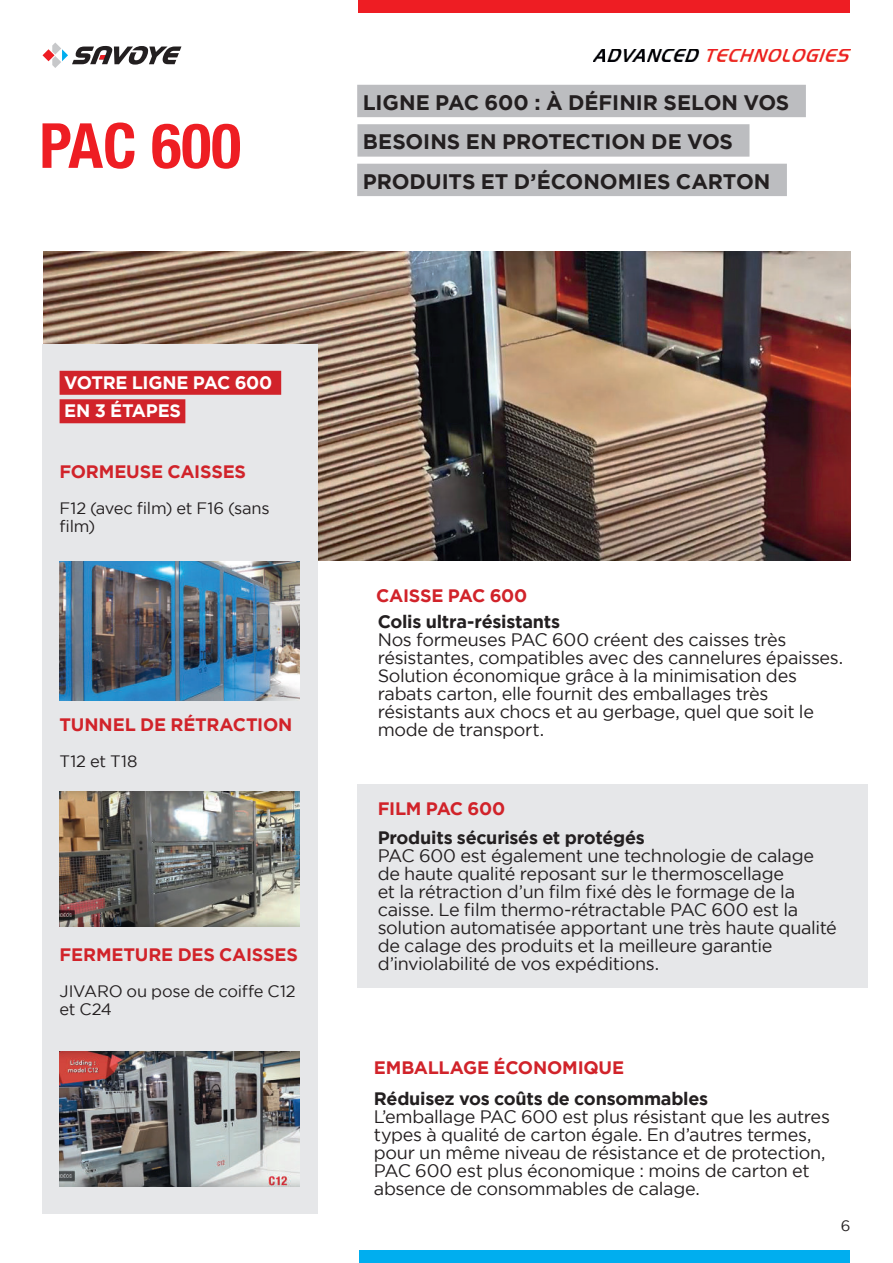
<style>
.page{position:relative;width:893px;height:1263px;background:#fff}
.page>*{position:absolute;margin:0;border:0;box-sizing:border-box;transform-origin:0 0}
.t1{font:700 21px/39.5px "Gotham";letter-spacing:-.005em;color:#231f20}
.t2{font:18px/18px "Gotham";letter-spacing:-.02em;color:#231f20}
.t3{font:700 18px "Gotham";letter-spacing:-.01em;color:#d1232a}
.t4{font:700 18px "Gotham";letter-spacing:-.015em;color:#231f20}
.t5{font:700 18px/28.5px "Gotham";letter-spacing:-.015em;color:#fff}
.t6{font:16.5px/18px "Gotham";letter-spacing:-.015em;color:#231f20}
.t7{font:15px "Gotham";color:#231f20}
</style>
<div class="page">
<img style="left:44px;top:252px;width:806px;height:309px">
<div style="left:358px;top:0;width:492px;height:13px;background:#ee1d23"></div>
<div style="left:359px;top:1250px;width:491px;height:13px;background:#00aeef"></div>
<div style="left:357px;top:784px;width:510px;height:203px;background:#e6e7e9"></div>
<svg style="left:43px;top:122px;width:197px;height:47px"></svg>
<div style="left:357px;top:85px;width:449px;height:32px;background:#bcbdc0"></div>
<div style="left:357px;top:124px;width:392px;height:33px;background:#bcbdc0"></div>
<div style="left:357px;top:164px;width:430px;height:32px;background:#bcbdc0"></div>
<div style="left:43px;top:344px;width:275px;height:870px;background:#e6e7e9"></div>
<div style="left:60px;top:371px;width:221px;height:24px;background:#d1232a"></div>
<div style="left:60px;top:399px;width:125px;height:24px;background:#d1232a"></div>
<img style="left:60px;top:561px;width:240px;height:139px">
<img style="left:60px;top:791px;width:240px;height:135px">
<img style="left:60px;top:1051px;width:240px;height:136px">
<img style="left:593px;top:49px;width:257px;height:13px">
<svg style="left:43px;top:43px;width:138px;height:25px"></svg>
<p class="t1" style="left:363px;top:84px;width:428px">LIGNE PAC 600 : À DÉFINIR SELON VOS<br>BESOINS EN PROTECTION DE VOS<br>PRODUITS ET D’ÉCONOMIES CARTON</p>
<p class="t5" style="left:64px;top:369px;width:210px">VOTRE LIGNE PAC 600<br>EN 3 ÉTAPES</p>
<p class="t3" style="left:60px;top:464px;width:188px">FORMEUSE CAISSES</p>
<p class="t6" style="left:60px;top:499px;width:212px">F12 (avec film) et F16 (sans film)</p>
<p class="t3" style="left:60px;top:717px;width:234px">TUNNEL DE RÉTRACTION</p>
<p class="t6" style="left:60px;top:753px;width:79px">T12 et T18</p>
<p class="t3" style="left:60px;top:947px;width:240px">FERMETURE DES CAISSES</p>
<p class="t6" style="left:60px;top:983px;width:238px">JIVARO ou pose de coiffe C12 et C24</p>
<p class="t3" style="left:376px;top:588px;width:153px">CAISSE PAC 600</p>
<p class="t4" style="left:378px;top:614px;width:184px">Colis ultra-résistants</p>
<p class="t2" style="left:378px;top:631px;width:467px">Nos formeuses PAC 600 créent des caisses très résistantes, compatibles avec des cannelures épaisses.<br>Solution économique grâce à la minimisation des rabats carton, elle fournit des emballages très résistants aux chocs et au gerbage, quel que soit le mode de transport.</p>
<p class="t3" style="left:378px;top:801px;width:129px">FILM PAC 600</p>
<p class="t4" style="left:378px;top:829px;width:269px">Produits sécurisés et protégés</p>
<p class="t2" style="left:378px;top:847px;width:461px">PAC 600 est également une technologie de calage de haute qualité reposant sur le thermoscellage<br>et la rétraction d’un film fixé dès le formage de la caisse. Le film thermo-rétractable PAC 600 est la solution automatisée apportant une très haute qualité de calage des produits et la meilleure garantie d’inviolabilité de vos expéditions.</p>
<p class="t3" style="left:374px;top:1060px;width:252px">EMBALLAGE ÉCONOMIQUE</p>
<p class="t4" style="left:374px;top:1091px;width:336px">Réduisez vos coûts de consommables</p>
<p class="t2" style="left:374px;top:1109px;width:458px">L’emballage PAC 600 est plus résistant que les autres types à qualité de carton égale. En d’autres termes, pour un même niveau de résistance et de protection, PAC 600 est plus économique : moins de carton et absence de consommables de calage.</p>
<p class="t7" style="left:841px;top:1219px;width:11px">6</p>
</div>
